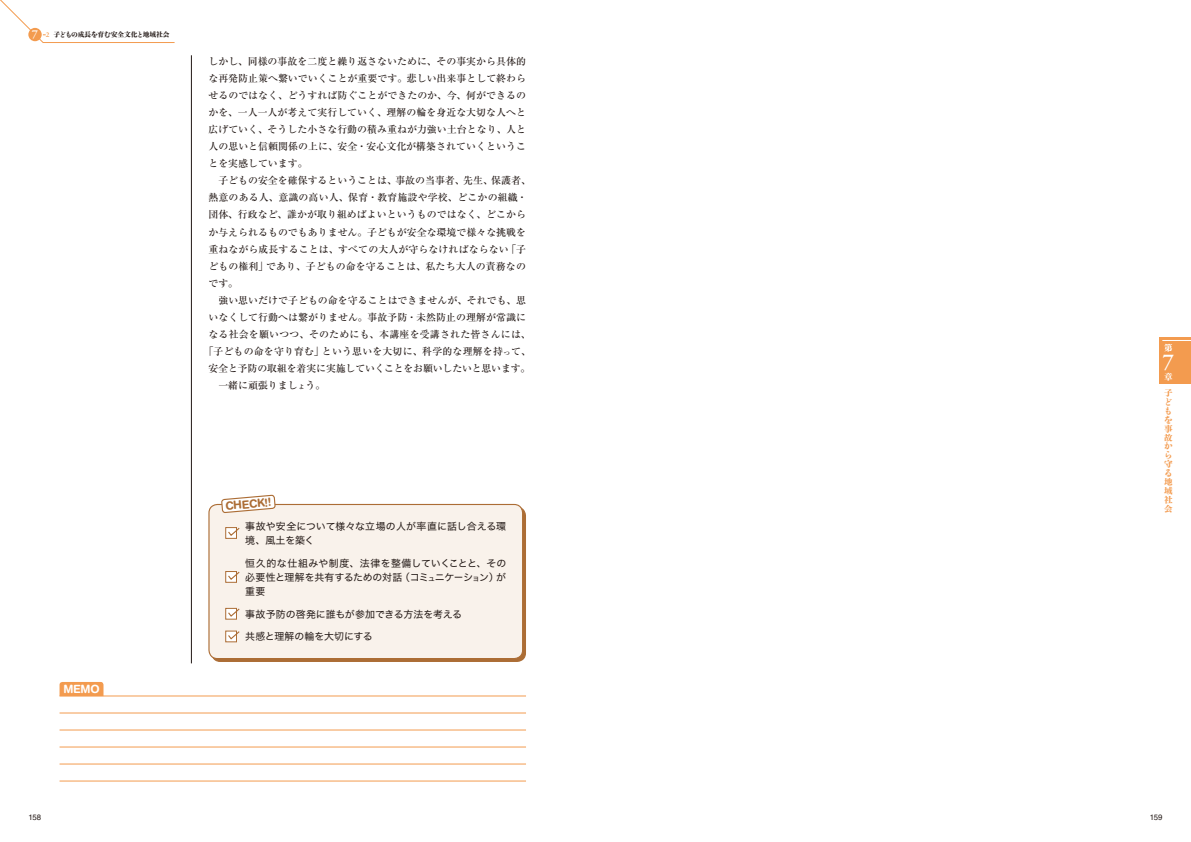
<style>
.page{position:relative;width:1191px;height:842px;background:#fff}
.page>*{position:absolute;margin:0;border:0;box-sizing:border-box;transform-origin:0 0}
.t1{font:600 22.7px "Adobe Garamond Pro";color:#fff}
.t2{font:700 11.3px "Helvetica Rounded";color:#ac6d35}
.t3{font:700 11.3px "Helvetica Rounded";color:#fff}
.t4{font:500 9.9px "Ryumin Pro";letter-spacing:.005em;color:#231916}
.t5{font:9.9px/14.2px "Hira Kaku Std W4";color:#231916}
.t6{font:500 9.9px "Ryumin Pro";letter-spacing:-.015em;color:#231916}
.t7{font:800 8.5px/9px "Tsuku Min Pro";color:#f39b4f}
.t8{font:8.5px/9px "Yutuki 36 PK Std W8";color:#f39b4f}
.t9{font:800 8.5px "Tsuku Min Pro";color:#fff}
.t10{font:7.8px "Helvetica LT Std";letter-spacing:-.015em;color:#231916}
.t11{font:800 6.7px "Tsuku Min Pro";color:#231916}
.s1{font-family:"Adobe Garamond Pro";font-weight:600;font-size:12.1px;color:#fff}
.s2{font-family:"Adobe Garamond Pro";font-weight:600;font-size:7.2px;color:#f39b4f}
.s3{font-family:"Yutuki 36 PK Std W8";font-weight:400}
.s4{font-family:"Shin Go Pro";font-weight:300}
.s5{font-size:7.7px}
.s6{font-family:"Shin Go Pro"}
</style>
<div class="page">
<svg style="left:0;top:0;width:175px;height:43px"></svg>
<div style="left:209px;top:504px;width:313px;height:154px;background:#f9f2eb;border-radius:9px"></div>
<div style="left:208px;top:504px;width:315px;height:155px;border:1px solid #ac6d35;border-radius:9px"></div>
<svg style="left:221px;top:495px;width:54px;height:18px"></svg>
<svg style="left:225px;top:527px;width:12px;height:12px"></svg>
<svg style="left:227px;top:527px;width:13px;height:10px"></svg>
<svg style="left:225px;top:631px;width:12px;height:11px"></svg>
<svg style="left:227px;top:630px;width:13px;height:10px"></svg>
<svg style="left:225px;top:608px;width:12px;height:11px"></svg>
<svg style="left:227px;top:607px;width:13px;height:11px"></svg>
<svg style="left:225px;top:571px;width:12px;height:12px"></svg>
<svg style="left:227px;top:571px;width:13px;height:10px"></svg>
<hr style="left:191px;top:55px;width:1px;height:608px;background:#231916">
<svg style="left:60px;top:682px;width:43px;height:14px"></svg>
<hr style="left:60px;top:696px;width:466px;height:1px;background:#f39b4f">
<hr style="left:60px;top:713px;width:466px;height:1px;background:#f39b4f">
<hr style="left:60px;top:730px;width:466px;height:1px;background:#f39b4f">
<hr style="left:60px;top:747px;width:466px;height:1px;background:#f39b4f">
<hr style="left:60px;top:764px;width:466px;height:1px;background:#f39b4f">
<hr style="left:60px;top:781px;width:466px;height:1px;background:#f39b4f">
<div style="left:1159px;top:337px;width:32px;height:47px;background:#f39b4f"></div>
<svg style="left:1162px;top:340px;width:29px;height:1px"></svg>
<p class="t11" style="left:32px;top:29px;width:139px"><span class="s1">7</span> <span class="s2">2</span> 子<span class="s3">どもの</span>成長<span class="s3">を</span>育<span class="s3">む</span>安全文化<span class="s3">と</span>地域社会</p>
<p class="t4" style="left:208px;top:54px;width:319px">しかし、同様の事故を二度と繰り返さないために、その事実から具体的</p>
<p class="t4" style="left:208px;top:71px;width:319px">な再発防止策へ繋いでいくことが重要です。悲しい出来事として終わら</p>
<p class="t4" style="left:208px;top:88px;width:319px">せるのではなく、どうすれば防ぐことができたのか、今、何ができるの</p>
<p class="t4" style="left:208px;top:105px;width:319px">かを、一人一人が考えて実行していく、理解の輪を身近な大切な人へと</p>
<p class="t4" style="left:208px;top:122px;width:319px">広げていく、そうした小さな行動の積み重ねが力強い土台となり、人と</p>
<p class="t4" style="left:208px;top:139px;width:319px">人の思いと信頼関係の上に、安全・安心文化が構築されていくというこ</p>
<p class="t4" style="left:208px;top:156px;width:101px">とを実感しています。</p>
<p class="t4" style="left:208px;top:173px;width:324px">　子どもの安全を確保するということは、事故の当事者、先生、保護者、</p>
<p class="t4" style="left:208px;top:190px;width:320px">熱意のある人、意識の高い人、保育・教育施設や学校、どこかの組織・</p>
<p class="t4" style="left:208px;top:207px;width:319px">団体、行政など、誰かが取り組めばよいというものではなく、どこから</p>
<p class="t4" style="left:208px;top:224px;width:319px">か与えられるものでもありません。子どもが安全な環境で様々な挑戦を</p>
<p class="t4" style="left:208px;top:241px;width:319px">重ねながら成長することは、すべての大人が守らなければならない<span class="s4">「</span>子</p>
<p class="t4" style="left:208px;top:258px;width:319px">どもの権利<span class="s4">」</span>であり、子どもの命を守ることは、私たち大人の責務なの</p>
<p class="t4" style="left:208px;top:275px;width:31px">です。</p>
<p class="t4" style="left:208px;top:292px;width:319px">　強い思いだけで子どもの命を守ることはできませんが、それでも、思</p>
<p class="t4" style="left:208px;top:309px;width:319px">いなくして行動へは繋がりません。事故予防・未然防止の理解が常識に</p>
<p class="t4" style="left:208px;top:326px;width:324px">なる社会を願いつつ、そのためにも、本講座を受講された皆さんには、</p>
<p class="t4" style="left:203px;top:343px;width:329px"><span class="s4">「</span>子どもの命を守り育む<span class="s4">」</span>という思いを大切に、科学的な理解を持<span class="s5">っ</span>て、</p>
<p class="t6" style="left:208px;top:360px;width:323px">安全と予防の取組を着実に実施していくことをお願いしたいと思います。</p>
<p class="t4" style="left:208px;top:377px;width:118px">　一緒に頑張りまし<span class="s5">ょ</span>う。</p>
<p class="t3" style="left:63px;top:682px;width:38px">MEMO</p>
<p class="t2" style="left:225px;top:499px;width:48px;rotate:-5deg">CHECK!!</p>
<p class="t5" style="left:245px;top:519px;width:262px">事故や安全について様々な立場の人が率直に話し合える環境<span class="s6">、</span>風土を築く</p>
<p class="t5" style="left:245px;top:556px;width:263px;text-align:justify">恒久的な仕組みや制度<span class="s6">、</span>法律を整備していくことと<span class="s6">、</span>その必要性と理解を共有するための対話<span class="s6">（</span>コミ<span class="s5">ュ</span>ニケーシ<span class="s5">ョ</span>ン<span class="s6">）</span>が重要</p>
<p class="t5" style="left:245px;top:607px;width:218px">事故予防の啓発に誰もが参加できる方法を考える</p>
<p class="t5" style="left:245px;top:629px;width:129px">共感と理解の輪を大切にする</p>
<p class="t9" style="left:1164px;top:341px;width:10px">第</p>
<p class="t9" style="left:1164px;top:370px;width:10px">章</p>
<h1 class="t1" style="left:1162px;top:349px;width:13px">7</h1>
<p class="t7" style="left:1164px;top:388px;width:10px">子</p>
<p class="t8" style="left:1164px;top:397px;width:9px">どもを</p>
<p class="t7" style="left:1164px;top:424px;width:10px">事故</p>
<p class="t8" style="left:1164px;top:442px;width:10px;line-height:8.7px">から</p>
<p class="t7" style="left:1164px;top:459px;width:10px">守</p>
<p class="t8" style="left:1164px;top:468px;width:9px">る</p>
<p class="t7" style="left:1164px;top:477px;width:10px;text-align:justify">地域社会</p>
<p class="t10" style="left:28px;top:813px;width:14px">158</p>
<p class="t10" style="left:1149px;top:813px;width:14px">159</p>
</div>
